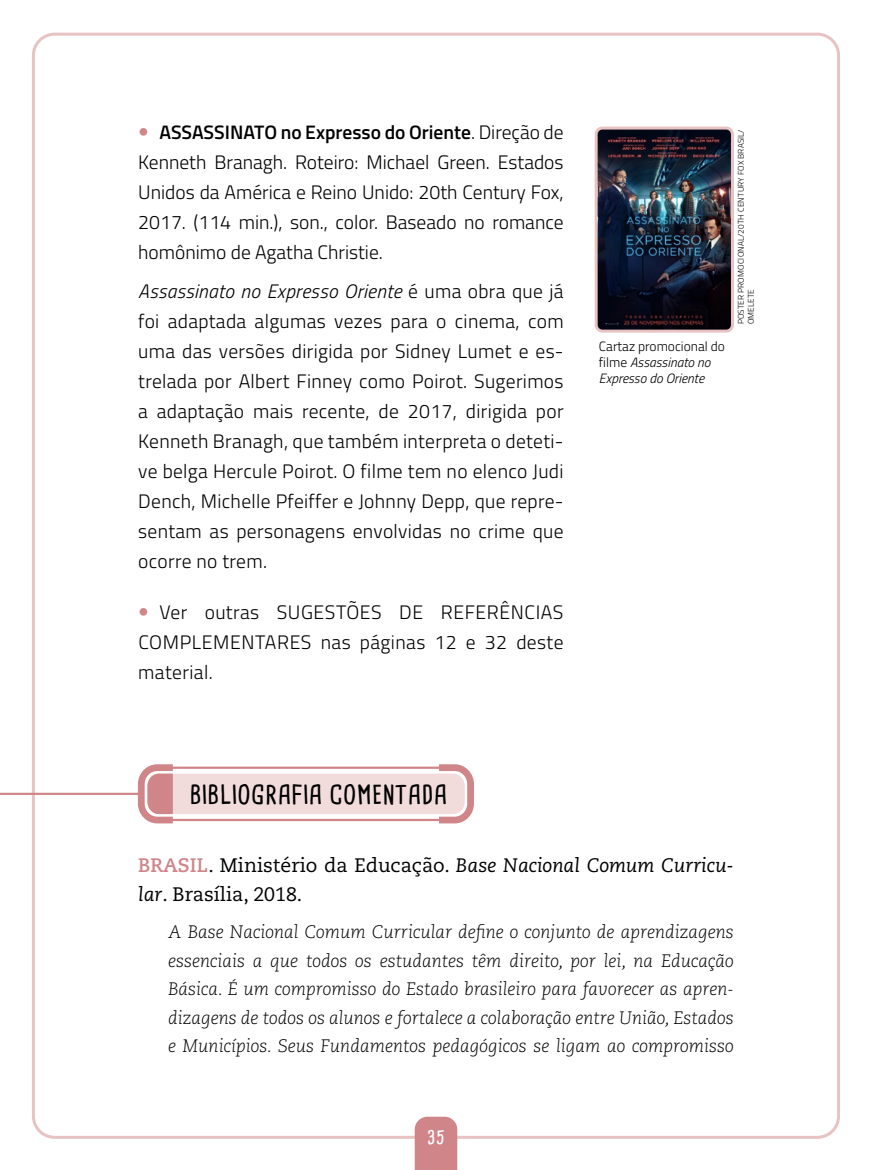
<style>
.page{position:relative;width:872px;height:1170px;background:#fff}
.page>*{position:absolute;margin:0;border:0;box-sizing:border-box;transform-origin:0 0}
.t1{font:700 25.5px "Cardenio Modern";letter-spacing:.005em;color:#000;scale:1.05 1}
.t2{font:300 19.5px/30px "Titillium Web";letter-spacing:.015em;color:#000;text-align:justify}
.t3{font:19.5px/28.5px "Caecilia LT Std";color:#000}
.t4{font:italic 300 18px/28.5px "Caecilia LT Std";color:#000;text-align:justify}
.t5{font:700 18px "Cardenio Modern";color:#fff;scale:1.1 1}
.t6{font:italic 300 13.5px/16.2px "Titillium Web";color:#000}
.t7{font:300 8.25px/9.9px "Titillium Web";letter-spacing:.02em;color:#000}
.s1{font-weight:600}
.s2{font-style:italic}
.s3{font-style:normal}
.s4{font-weight:700;color:#d08589}
</style>
<div class="page">
<div style="left:415px;top:1116px;width:42px;height:53px;background:#d08589"></div>
<img style="left:598px;top:130px;width:132px;height:198px">
<div style="left:594px;top:126px;width:140px;height:206px;border:3px solid #e7c3c3;border-radius:6px"></div>
<hr style="left:0;top:792px;width:143px;height:2px;background:#d08589">
<div style="left:147px;top:773px;width:318px;height:41px;background:#f1dbdb;border-radius:12px"></div>
<div style="left:141px;top:766px;width:330px;height:55px;border:2px solid #d08589;border-radius:16px"></div>
<svg style="left:432px;top:764px;width:42px;height:60px"></svg>
<svg style="left:134px;top:764px;width:46px;height:60px"></svg>
<p class="t2" style="left:138px;top:116px;width:427px;text-indent:21px"><span class="s1">ASSASSINATO no Expresso do Oriente</span>. Direção de Kenneth Branagh. Roteiro: Michael Green. Estados Unidos da América e Reino Unido: 20th Century Fox, 2017. (114 min.), son., color. Baseado no romance homônimo de Agatha Christie.</p>
<p class="t2" style="left:138px;top:275px;width:427px"><span class="s2">Assassinato no Expresso Oriente</span> é uma obra que já foi adaptada algumas vezes para o cinema, com uma das versões dirigida por Sidney Lumet e es&shy;trelada por Albert Finney como Poirot. Sugerimos a adaptação mais recente, de 2017, dirigida por Kenneth Branagh, que também interpreta o deteti&shy;ve belga Hercule Poirot. O filme tem no elenco Judi Dench, Michelle Pfeiffer e Johnny Depp, que repre&shy;sentam as personagens envolvidas no crime que ocorre no trem.</p>
<p class="t2" style="left:138px;top:596px;width:427px;text-indent:21px">Ver outras SUGESTÕES DE REFERÊNCIAS COMPLEMENTARES nas páginas 12 e 32 deste material.</p>
<p class="t6" style="left:599px;top:337px;width:127px"><span class="s3">Cartaz promocional do filme</span> Assassinato no<br>Expresso do Oriente</p>
<p class="t7" style="left:735px;top:324px;width:197px;rotate:-90deg">POSTER PROMOCIONAL/20TH CENTURY FOX BRASIL/<br>OMELETE</p>
<h1 class="t1" style="left:190px;top:777px;width:247px">BIBLIOGRAFIA COMENTADA</h1>
<p class="t3" style="left:138px;top:851px;width:597px"><span class="s4">BRASIL</span>. Ministério da Educação. <span class="s2">Base Nacional Comum Curricu&shy;lar</span>. Brasília, 2018.</p>
<p class="t4" style="left:168px;top:917px;width:567px">A Base Nacional Comum Curricular define o conjunto de aprendizagens essenciais a que todos os estudantes têm direito, por lei, na Educação Básica. É um compromisso do Estado brasileiro para favorecer as apren&shy;dizagens de todos os alunos e fortalece a colaboração entre União, Estados e Municípios. Seus Fundamentos pedagógicos se ligam ao compromisso</p>
<p class="t5" style="left:427px;top:1125px;width:18px">35</p>
</div>
